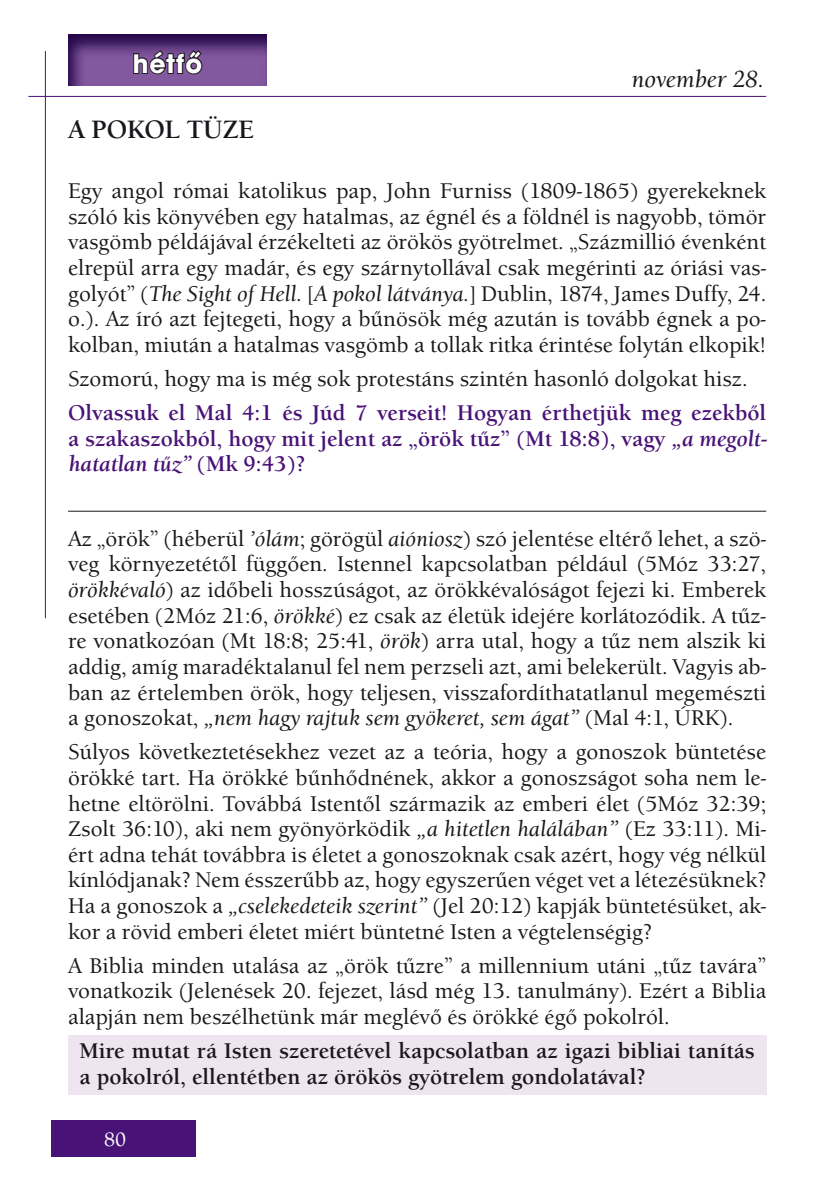
<style>
.page{position:relative;width:840px;height:1191px;background:#fff}
.page>*{position:absolute;margin:0;border:0;box-sizing:border-box;transform-origin:0 0}
.t1{font:700 28px "Avant Gar Got Itc TEE";letter-spacing:.04em;color:#fff}
.t2{font:700 26px "Berkeley Old Sty Itc TEE";color:#1a171c}
.t3{font:italic 500 24px "Berkeley Old Sty Itc TEE";color:#1a171c}
.t4{font:500 22px/25.6px "Berkeley Old Sty Itc TEE";color:#1a171c;text-align:justify}
.t5{font:700 22px/25.6px "Berkeley Old Sty Itc TEE";color:#491276;text-align:justify}
.t6{font:700 22px/25.6px "Berkeley Old Sty Itc TEE";color:#1a171c}
.t7{font:500 20px "Berkeley Old Sty Itc TEE";color:#fff}
.s1{font-style:italic}
</style>
<div class="page">
<div style="left:51px;top:1120px;width:145px;height:37px;background:#491276"></div>
<hr style="left:28px;top:96px;width:737px;height:1px;background:#491276">
<hr style="left:45px;top:51px;width:1px;height:567px;background:#491276">
<div style="left:68px;top:1035px;width:697px;height:59px;background:#efe5f1"></div>
<svg style="left:68px;top:34px;width:199px;height:52px;fill:#7b5197"></svg>
<svg style="left:132px;top:49px;width:72px;height:27px"></svg>
<hr style="left:68px;top:511px;width:697px;height:1px;background:#1a171c">
<p class="t1" style="left:133px;top:46px;width:71px">hétfő</p>
<p class="t2" style="left:68px;top:115px;width:187px">A POKOL TÜZE</p>
<p class="t3" style="left:631px;top:65px;width:134px">november 28.</p>
<p class="t4" style="left:68px;top:178px;width:699px">Egy angol római katolikus pap, John Furniss (1809-1865) gyerekeknek szóló kis könyvében egy hatalmas, az égnél és a földnél is nagyobb, tömör vasgömb példájával érzékelteti az örökös gyötrelmet. „Százmillió évenként elrepül arra egy madár, és egy szárnytollával csak megérinti az óriási vas&shy;golyót” (<span class="s1">The Sight of Hell.</span> [<span class="s1">A pokol látványa.</span>] Dublin, 1874, James Duffy, 24. o.). Az író azt fejtegeti, hogy a bűnösök még azután is tovább égnek a po&shy;kolban, miután a hatalmas vasgömb a tollak ritka érintése folytán elkopik!</p>
<p class="t4" style="left:68px;top:366px;width:680px">Szomorú, hogy ma is még sok protestáns szintén hasonló dolgokat hisz.</p>
<p class="t5" style="left:68px;top:400px;width:700px">Olvassuk el Mal 4:1 és Júd 7 verseit! Hogyan érthetjük meg ezekből a szakaszokból, hogy mit jelent az „örök tűz” (Mt 18:8), vagy <span class="s1">„a megolt&shy;hatatlan tűz”</span> (Mk 9:43)?</p>
<p class="t4" style="left:68px;top:526px;width:699px">Az „örök” (héberül <span class="s1">’ólám</span>; görögül <span class="s1">aióniosz</span>) szó jelentése eltérő lehet, a szö&shy;veg környezetétől függően. Istennel kapcsolatban például (5Móz 33:27, <span class="s1">örökkévaló</span>) az időbeli hosszúságot, az örökkévalóságot fejezi ki. Emberek esetében (2Móz 21:6, <span class="s1">örökké</span>) ez csak az életük idejére korlátozódik. A tűz&shy;re vonatkozóan (Mt 18:8; 25:41, <span class="s1">örök</span>) arra utal, hogy a tűz nem alszik ki addig, amíg maradéktalanul fel nem perzseli azt, ami belekerült. Vagyis ab&shy;ban az értelemben örök, hogy teljesen, visszafordíthatatlanul megemészti a gonoszokat, <span class="s1">„nem hagy rajtuk sem gyökeret, sem ágat”</span> (Mal 4:1, ÚRK).</p>
<p class="t4" style="left:68px;top:739px;width:699px">Súlyos következtetésekhez vezet az a teória, hogy a gonoszok büntetése örökké tart. Ha örökké bűnhődnének, akkor a gonoszságot soha nem le&shy;hetne eltörölni. Továbbá Istentől származik az emberi élet (5Móz 32:39; Zsolt 36:10), aki nem gyönyörködik <span class="s1">„a hitetlen halálában”</span> (Ez 33:11). Mi&shy;ért adna tehát továbbra is életet a gonoszoknak csak azért, hogy vég nélkül kínlódjanak? Nem ésszerűbb az, hogy egyszerűen véget vet a létezésüknek?<br>Ha a gonoszok a <span class="s1">„cselekedeteik szerint”</span> (Jel 20:12) kapják büntetésüket, ak&shy;kor a rövid emberi életet miért büntetné Isten a végtelenségig?</p>
<p class="t4" style="left:68px;top:952px;width:699px">A Biblia minden utalása az „örök tűzre” a millennium utáni „tűz tavára” vonatkozik (Jelenések 20. fejezet, lásd még 13. tanulmány). Ezért a Biblia alapján nem beszélhetünk már meglévő és örökké égő pokolról.</p>
<p class="t6" style="left:79px;top:1038px;width:676px">Mire mutat rá Isten szeretetével kapcsolatban az igazi bibliai tanítás a pokolról, ellentétben az örökös gyötrelem gondolatával?</p>
<p class="t7" style="left:104px;top:1128px;width:24px">80</p>
</div>
